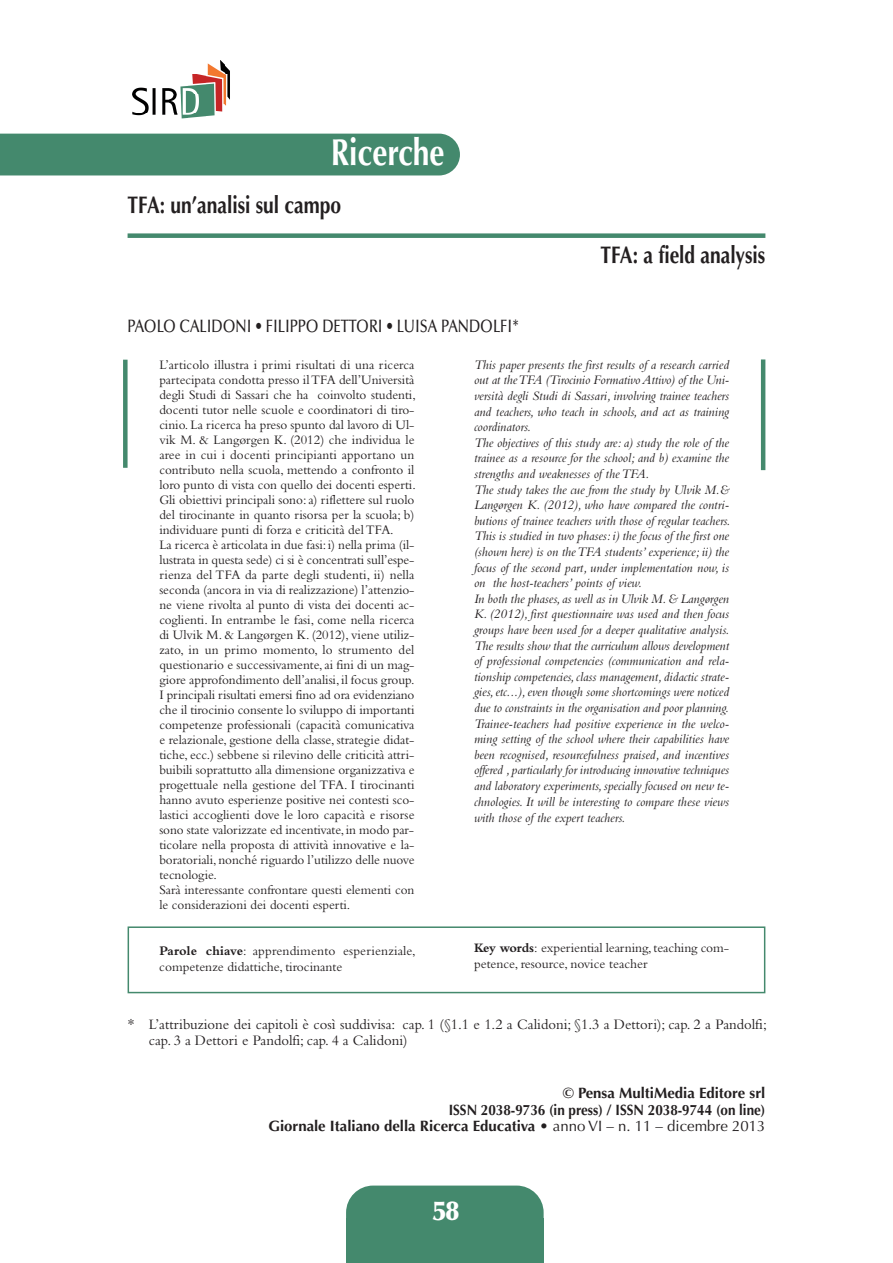
<style>
.page{position:relative;width:893px;height:1263px;background:#fff}
.page>*{position:absolute;margin:0;border:0;box-sizing:border-box;transform-origin:0 0}
.t1{font:700 37.5px "Optima";color:#fff;scale:.8 1}
.t2{font:900 27px "Optima";color:#fff}
.t3{font:700 24px "Optima";color:#231f20;scale:.8 1}
.t4{font:500 18px "Optima";color:#231f20;scale:.8 1}
.t5{font:700 15px/16.8px "Optima";color:#231f20;text-align:right}
.t6{font:15px/16.6px "Bembo";color:#231f20}
.t7{font:13.5px/15px "Bembo";color:#231f20}
.t8{font:italic 13.5px/15.6px "Bembo";color:#231f20}
.s1{font-weight:700}
.s2{font-family:"Times"}
.s3{font-weight:400}
</style>
<div class="page">
<div style="left:346px;top:1185px;width:198px;height:78px;background:#44896d;border-radius:27px"></div>
<div style="left:346px;top:1218px;width:198px;height:45px;background:#44896d"></div>
<div style="left:0;top:134px;width:460px;height:41px;background:#44896d"></div>
<div style="left:123px;top:360px;width:5px;height:108px;background:#44896d"></div>
<hr style="left:761px;top:359px;width:4px;height:111px;background:#44896d">
<img style="left:132px;top:60px;width:98px;height:53px">
<img style="left:133px;top:113px;width:82px;height:5px">
<div style="left:128px;top:926px;width:637px;height:67px;border:2px solid #44896d"></div>
<div style="left:128px;top:233px;width:637px;height:5px;background:#44896d"></div>
<p class="t1" style="left:331px;top:137px;width:144px">Ricerche</p>
<p class="t3" style="left:128px;top:195px;width:268px">TFA: un’analisi sul campo</p>
<p class="t4" style="left:128px;top:318px;width:491px">PAOLO CALIDONI • FILIPPO DETTORI • LUISA PANDOLFI*</p>
<p class="t3" style="left:600px;top:245px;width:208px">TFA: a field analysis</p>
<p class="t7" style="left:159px;top:358px;width:258px">L’articolo illustra i primi risultati di una ricerca partecipata condotta presso ilTFA dell’Università degli Studi di Sassari che ha coinvolto studenti, docenti tutor nelle scuole e coordinatori di tiro&shy;cinio. La ricerca ha preso spunto dal lavoro di Ul&shy;vik M. &amp; Langørgen K. (2012) che individua le aree in cui i docenti principianti apportano un contributo nella scuola, mettendo a confronto il loro punto di vista con quello dei docenti esperti.<br>Gli obiettivi principali sono:a) riflettere sul ruolo del tirocinante in quanto risorsa per la scuola; b) individuare punti di forza e criticità delTFA.<br>La ricerca è articolata in due fasi:i) nella prima (il&shy;lustrata in questa sede) ci si è concentrati sull’espe&shy;rienza del TFA da parte degli studenti, ii) nella seconda (ancora in via di realizzazione) l’attenzio&shy;ne viene rivolta al punto di vista dei docenti ac&shy;coglienti. In entrambe le fasi, come nella ricerca di Ulvik M. &amp; Langørgen K. (2012), viene utiliz&shy;zato, in un primo momento, lo strumento del questionario e successivamente,ai fini di un mag&shy;giore approfondimento dell’analisi, il focus group.<br>I principali risultati emersi fino ad ora evidenziano che il tirocinio consente lo sviluppo di importanti competenze professionali (capacità comunicativa e relazionale, gestione della classe, strategie didat&shy;tiche, ecc.) sebbene si rilevino delle criticità attri&shy;buibili soprattutto alla dimensione organizzativa e progettuale nella gestione del TFA. I tirocinanti hanno avuto esperienze positive nei contesti sco&shy;lastici accoglienti dove le loro capacità e risorse sono state valorizzate ed incentivate,in modo par&shy;ticolare nella proposta di attività innovative e la&shy;boratoriali, nonché riguardo l’utilizzo delle nuove tecnologie.<br>Sarà interessante confrontare questi elementi con le considerazioni dei docenti esperti.</p>
<p class="t7" style="left:159px;top:944px;width:258px;line-height:15.6px"><span class="s1">Parole chiave</span>: apprendimento esperienziale, competenze didattiche, tirocinante</p>
<p class="t8" style="left:474px;top:358px;width:258px">This paper presents the first results of a research carried out at theTFA (Tirocinio FormativoAttivo) of the Uni&shy;versità degli Studi di Sassari, involving trainee teachers and teachers, who teach in schools, and act as training coordinators.<br>The objectives of this study are: a) study the role of the trainee as a resource for the school; and b) examine the strengths and weaknesses of theTFA.<br>The study takes the cue from the study by Ulvik M.&amp; Langørgen K. (2012), who have compared the contri&shy;butions of trainee teachers with those of regular teachers.<br>This is studied in two phases:i) the focus of the first one (shown here) is on theTFA students’ experience; ii) the focus of the second part, under implementation now, is on the host-teachers’ points of view.<br>In both the phases, as well as in Ulvik M.&amp; Langørgen K. (2012), first questionnaire was used and then focus groups have been used for a deeper qualitative analysis.<br>The results show that the curriculum allows development of professional competencies (communication and rela&shy;tionship competencies,class management, didactic strate&shy;gies,etc...),even though some shortcomings were noticed due to constraints in the organisation and poor planning.<br>Trainee-teachers had positive experience in the welco&shy;ming setting of the school where their capabilities have been recognised, resourcefulness praised, and incentives offered , particularly for introducing innovative techniques and laboratory experiments,specially focused on new te&shy;chnologies. It will be interesting to compare these views with those of the expert teachers.</p>
<p class="t7" style="left:474px;top:942px;width:257px;line-height:15.6px"><span class="s1">Key words</span>: experiential learning,teaching com&shy;petence, resource, novice teacher</p>
<p class="t6" style="left:149px;top:1017px;width:620px;text-indent:-21px"><span class="s2">*</span> L’attribuzione dei capitoli è così suddivisa: cap. 1 (§1.1 e 1.2 a Calidoni; §1.3 a Dettori); cap. 2 a Pandolfi; cap. 3 a Dettori e Pandolfi; cap. 4 a Calidoni)</p>
<p class="t5" style="left:268px;top:1086px;width:499px">© Pensa MultiMedia Editore srl<br>ISSN 2038-9736 (in press) / ISSN 2038-9744 (on line)<br>Giornale Italiano della Ricerca Educativa <span class="s3">• anno VI – n. 11 – dicembre 2013</span></p>
<p class="t2" style="left:432px;top:1200px;width:28px">58</p>
</div>
